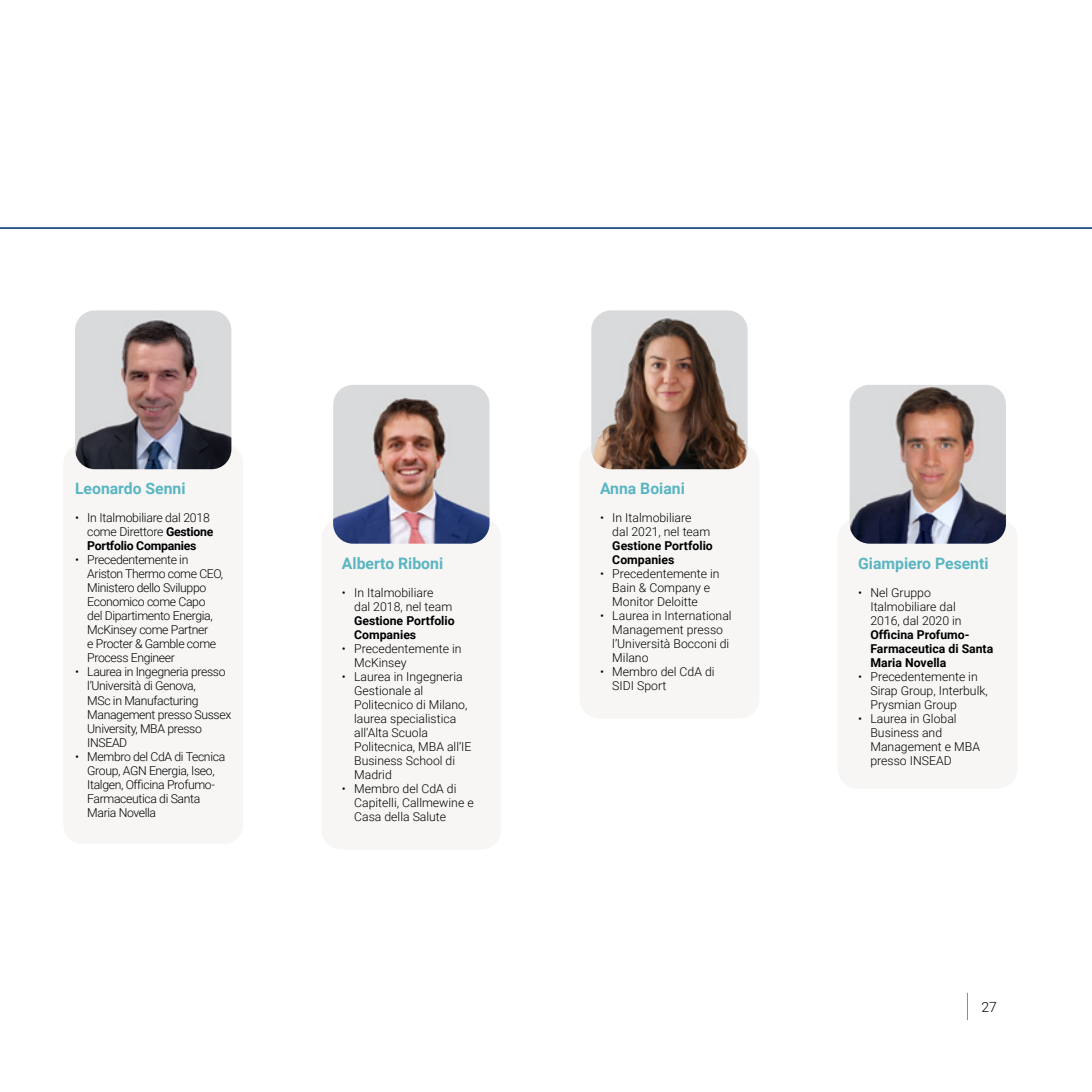
<style>
.page{position:relative;width:1092px;height:1092px;background:#fff}
.page>*{position:absolute;margin:0;border:0;box-sizing:border-box;transform-origin:0 0}
.t1{font:700 15.75px "Roboto";color:#59b5c1}
.t2{font:300 14px "Roboto";color:#000}
.t3{font:300 12.25px/14px "Roboto";color:#000}
.t4{font:300 12.25px/14px "Roboto";letter-spacing:-.03em;color:#000}
.t5{font:700 12.25px/14px "Roboto";color:#000}
.t6{font:300 12.25px/14px "Roboto";letter-spacing:-.02em;color:#000}
.s1{font-weight:700}
</style>
<div class="page">
<svg style="left:967px;top:992px;width:1px;height:28px"></svg>
<div style="left:321px;top:518px;width:180px;height:331px;background:#f7f6f5;border-radius:20px"></div>
<img style="left:333px;top:385px;width:156px;height:158px">
<div style="left:837px;top:518px;width:180px;height:270px;background:#f7f6f5;border-radius:20px"></div>
<img style="left:849px;top:385px;width:156px;height:158px">
<div style="left:63px;top:444px;width:180px;height:400px;background:#f7f6f5;border-radius:20px"></div>
<img style="left:75px;top:310px;width:156px;height:159px">
<div style="left:579px;top:444px;width:180px;height:274px;background:#f7f6f5;border-radius:20px"></div>
<img style="left:591px;top:310px;width:156px;height:159px">
<svg style="left:0;top:227px;width:1091px;height:2px;background:#37608b"></svg>
<p class="t1" style="left:75px;top:477px;width:112px">Leonardo Senni</p>
<p class="t6" style="left:87px;top:510px;width:128px;text-indent:-12px">• In Italmobiliare dal 2018 come Direttore <span class="s1">Gestione<br>Portfolio Companies</span></p>
<p class="t4" style="left:87px;top:552px;width:137px;text-indent:-12px">• Precedentemente in<br>Ariston Thermo come CEO,<br>Ministero dello Sviluppo<br>Economico come Capo del Dipartimento Energia,<br>McKinsey come Partner<br>e Procter &amp; Gamble come<br>Process Engineer</p>
<p class="t4" style="left:87px;top:664px;width:145px;text-indent:-12px">• Laurea in Ingegneria presso l’Università di Genova,<br>MSc in Manufacturing<br>Management presso Sussex<br>University, MBA presso<br>INSEAD</p>
<p class="t4" style="left:87px;top:748px;width:139px;text-indent:-12px">• Membro del CdA di Tecnica<br>Group, AGN Energia, Iseo,<br>Italgen, Officina Profumo-<br>Farmaceutica di Santa<br>Maria Novella</p>
<p class="t1" style="left:342px;top:552px;width:103px">Alberto Riboni</p>
<p class="t3" style="left:354px;top:585px;width:100px;text-indent:-12px">• In Italmobiliare dal 2018, nel team</p>
<p class="t5" style="left:354px;top:613px;width:102px">Gestione Portfolio<br>Companies</p>
<p class="t3" style="left:354px;top:641px;width:109px;text-indent:-12px">• Precedentemente in<br>McKinsey</p>
<p class="t3" style="left:354px;top:669px;width:119px;text-indent:-12px">• Laurea in Ingegneria<br>Gestionale al<br>Politecnico di Milano, laurea specialistica all’Alta Scuola<br>Politecnica, MBA all’IE<br>Business School di<br>Madrid</p>
<p class="t3" style="left:354px;top:781px;width:121px;text-indent:-12px">• Membro del CdA di<br>Capitelli, Callmewine e<br>Casa della Salute</p>
<p class="t1" style="left:600px;top:477px;width:86px">Anna Boiani</p>
<p class="t3" style="left:612px;top:510px;width:100px;text-indent:-12px">• In Italmobiliare dal 2021, nel team</p>
<p class="t5" style="left:612px;top:538px;width:102px">Gestione Portfolio<br>Companies</p>
<p class="t3" style="left:612px;top:566px;width:109px;text-indent:-12px">• Precedentemente in<br>Bain &amp; Company e<br>Monitor Deloitte</p>
<p class="t3" style="left:612px;top:608px;width:121px;text-indent:-12px">• Laurea in International<br>Management presso l’Università Bocconi di<br>Milano</p>
<p class="t3" style="left:612px;top:664px;width:104px;text-indent:-12px">• Membro del CdA di<br>SIDI Sport</p>
<p class="t1" style="left:858px;top:552px;width:132px">Giampiero Pesenti</p>
<p class="t3" style="left:870px;top:585px;width:93px;text-indent:-12px">• Nel Gruppo<br>Italmobiliare dal<br>2016, dal 2020 in</p>
<p class="t5" style="left:870px;top:627px;width:124px">Officina Profumo-<br>Farmaceutica di Santa<br>Maria Novella</p>
<p class="t3" style="left:870px;top:669px;width:119px;text-indent:-12px">• Precedentemente in<br>Sirap Group, Interbulk,<br>Prysmian Group</p>
<p class="t3" style="left:870px;top:711px;width:111px;text-indent:-12px">• Laurea in Global<br>Business and<br>Management e MBA presso INSEAD</p>
<p class="t2" style="left:981px;top:996px;width:17px">27</p>
</div>
